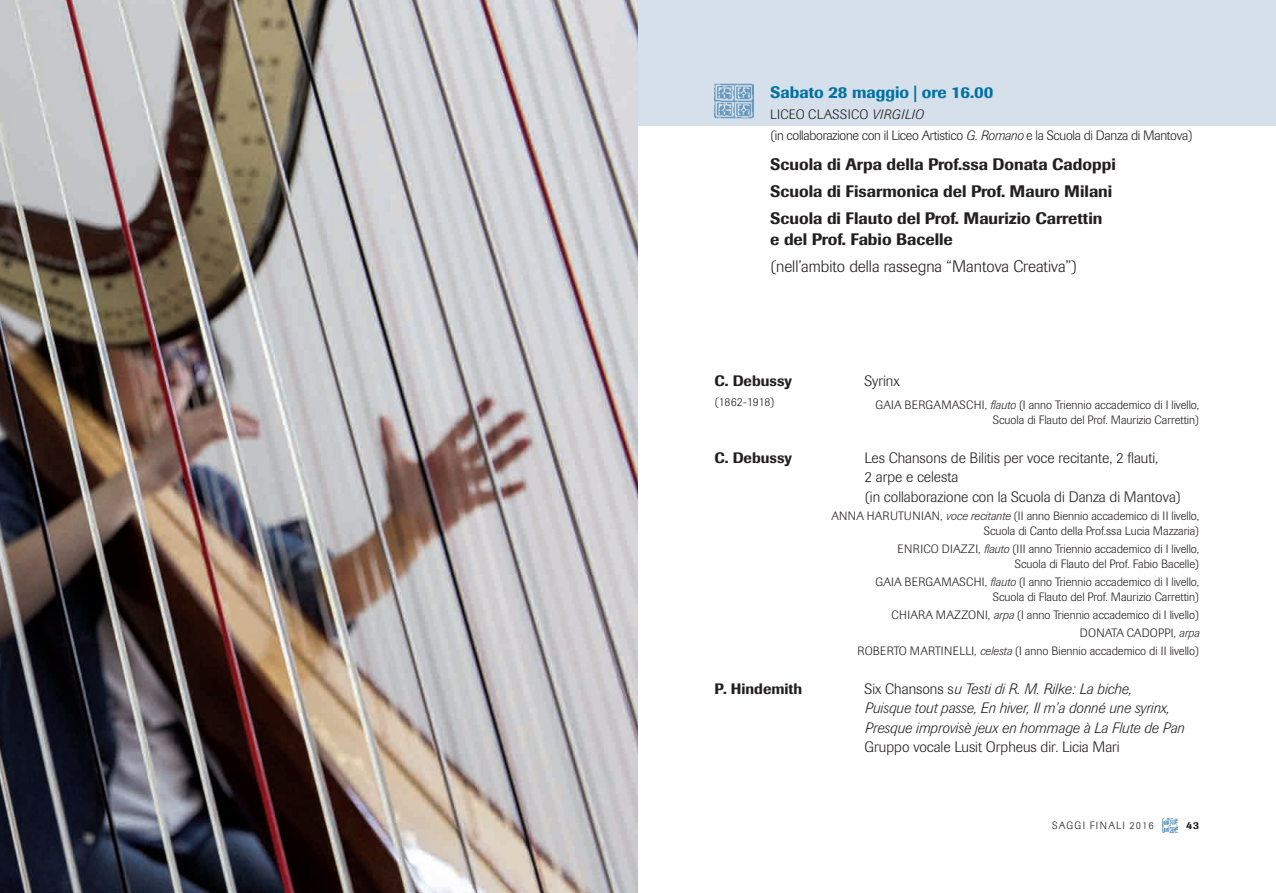
<style>
.page{position:relative;width:1276px;height:893px;background:#fff}
.page>*{position:absolute;margin:0;border:0;box-sizing:border-box;transform-origin:0 0}
.t1{font:500 16.5px/27px "Imago";color:#231f20}
.t2{font:300 16.5px "Imago";color:#231f20}
.t3{font:500 16.5px "Imago";color:#0071a1}
.t4{font:300 15px/19.5px "Imago";color:#231f20}
.t5{font:italic 300 15px/19.5px "Imago";color:#231f20}
.t6{font:500 15px "Imago";color:#231f20}
.t7{font:300 13.5px/21px "Imago";letter-spacing:-.02em;color:#231f20}
.t8{font:300 12px/15px "Imago";color:#231f20;text-align:right}
.t9{font:300 10.5px "Imago";letter-spacing:.11em;color:#231f20}
.t10{font:500 10.5px "Imago";color:#231f20}
.s1{font-style:italic}
.s2{font-style:normal}
</style>
<div class="page">
<img style="left:1162px;top:819px;width:15px;height:13px">
<img style="left:0;top:0;width:638px;height:893px">
<div style="left:638px;top:0;width:638px;height:126px;background:#d5e0eb"></div>
<img style="left:714px;top:84px;width:39px;height:34px">
<h1 class="t3" style="left:770px;top:82px;width:225px">Sabato 28 maggio | ore 16.00</h1>
<p class="t7" style="left:770px;top:104px;width:424px">LICEO CLASSICO <span class="s1">VIRGILIO<br></span>(in collaborazione con il Liceo Artistico <span class="s1">G. Romano</span> e la Scuola di Danza di Mantova)</p>
<h1 class="t1" style="left:770px;top:151px;width:347px">Scuola di Arpa della Prof.ssa Donata Cadoppi<br>Scuola di Fisarmonica del Prof. Mauro Milani<br>Scuola di Flauto del Prof. Maurizio Carrettin</h1>
<h1 class="t1" style="left:770px;top:226px;width:184px">e del Prof. Fabio Bacelle</h1>
<h1 class="t2" style="left:770px;top:257px;width:308px">(nell’ambito della rassegna “Mantova Creativa”)</h1>
<p class="t6" style="left:714px;top:372px;width:79px">C. Debussy</p>
<p class="t4" style="left:864px;top:371px;width:37px">Syrinx</p>
<p class="t8" style="left:714px;top:394px;width:62px">(1862-1918)</p>
<p class="t8" style="left:875px;top:397px;width:325px">GAIA BERGAMASCHI, <span class="s1">flauto</span> (I anno Triennio accademico di I livello,<br>Scuola di Flauto del Prof. Maurizio Carrettin)</p>
<p class="t6" style="left:714px;top:448px;width:79px">C. Debussy</p>
<p class="t4" style="left:864px;top:448px;width:318px">Les Chansons de Bilitis per voce recitante, 2 flauti,<br>2 arpe e celesta<br>(in collaborazione con la Scuola di Danza di Mantova)</p>
<p class="t8" style="left:831px;top:508px;width:369px">ANNA HARUTUNIAN, <span class="s1">voce recitante</span> (II anno Biennio accademico di II livello,<br>Scuola di Canto della Prof.ssa Lucia Mazzaria)</p>
<p class="t8" style="left:897px;top:541px;width:303px">ENRICO DIAZZI, <span class="s1">flauto</span> (III anno Triennio accademico di I livello,<br>Scuola di Flauto del Prof. Fabio Bacelle)</p>
<p class="t8" style="left:875px;top:574px;width:325px">GAIA BERGAMASCHI, <span class="s1">flauto</span> (I anno Triennio accademico di I livello,<br>Scuola di Flauto del Prof. Maurizio Carrettin)</p>
<p class="t8" style="left:857px;top:606px;width:343px;line-height:18px">CHIARA MAZZONI, <span class="s1">arpa</span> (I anno Triennio accademico di I livello)<br>DONATA CADOPPI, <span class="s1">arpa<br></span>ROBERTO MARTINELLI, <span class="s1">celesta</span> (I anno Biennio accademico di II livello)</p>
<p class="t6" style="left:714px;top:679px;width:89px">P. Hindemith</p>
<p class="t5" style="left:864px;top:679px;width:321px"><span class="s2">Six Chansons s</span>u Testi di R. M. Rilke: La biche,<br>Puisque tout passe, En hiver, Il m’a donné une syrinx,<br>Presque improvisè jeux en hommage à La Flute de Pan</p>
<p class="t4" style="left:864px;top:737px;width:257px">Gruppo vocale Lusit Orpheus dir. Licia Mari</p>
<p class="t9" style="left:1052px;top:820px;width:103px">SAGGI FINALI 2016</p>
<p class="t10" style="left:1186px;top:819px;width:15px">43</p>
</div>
